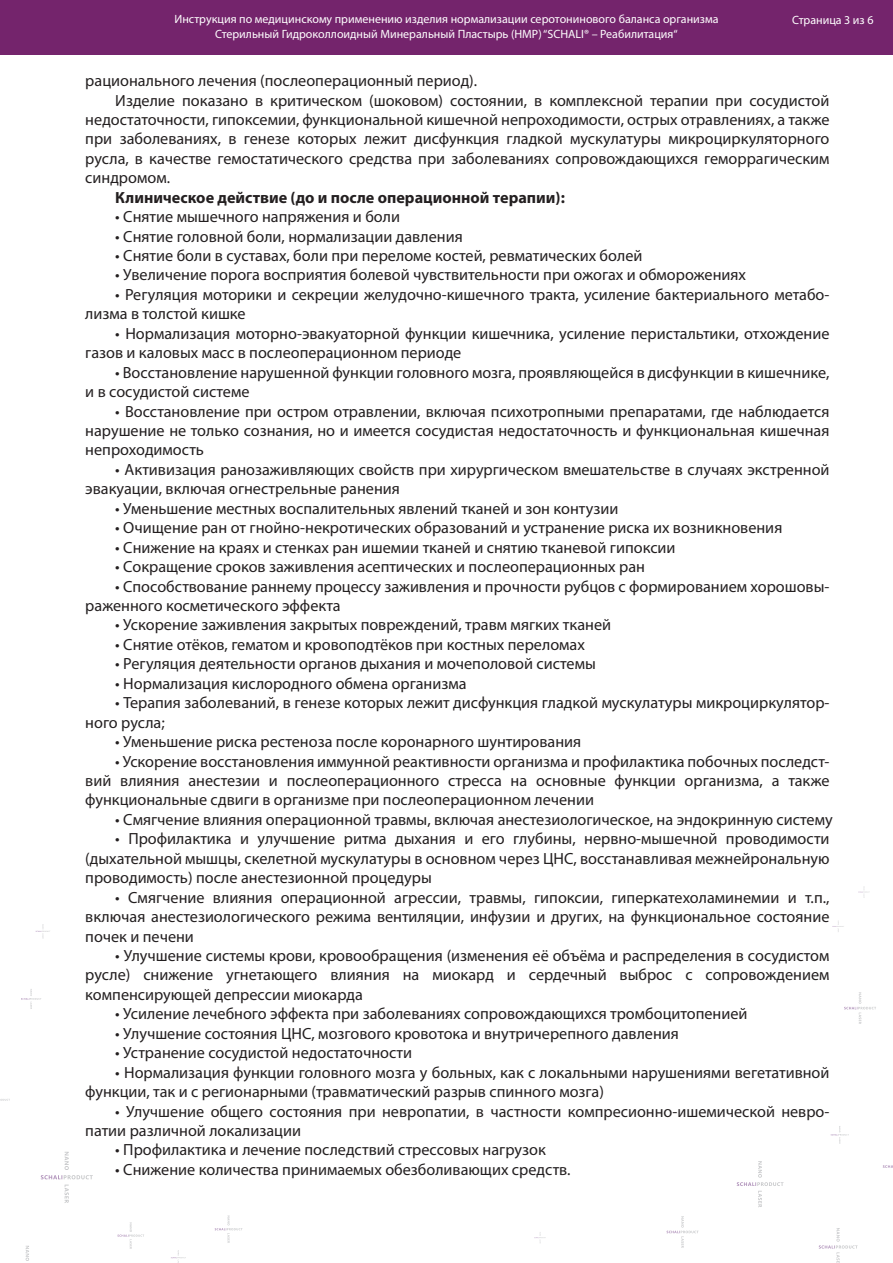
<style>
.page{position:relative;width:893px;height:1263px;background:#fff}
.page>*{position:absolute;margin:0;border:0;box-sizing:border-box;transform-origin:0 0}
.t1{font:16.2px/19.5px "Myriad Pro";color:#231f20}
.t2{font:700 16.2px "Myriad Pro";color:#231f20}
.t3{font:12px "Myriad Pro";color:#fff}
</style>
<div class="page">
<svg style="left:41px;top:1152px;width:52px;height:51px"></svg>
<svg style="left:0;top:1099px;width:10px;height:2px"></svg>
<svg style="left:117px;top:1222px;width:27px;height:27px"></svg>
<svg style="left:171px;top:1250px;width:15px;height:13px"></svg>
<svg style="left:215px;top:1215px;width:27px;height:28px"></svg>
<svg style="left:25px;top:1246px;width:4px;height:15px"></svg>
<svg style="left:21px;top:989px;width:20px;height:20px"></svg>
<svg style="left:36px;top:924px;width:14px;height:15px"></svg>
<svg style="left:667px;top:1216px;width:31px;height:32px"></svg>
<svg style="left:737px;top:1161px;width:46px;height:46px"></svg>
<svg style="left:819px;top:1228px;width:38px;height:35px"></svg>
<svg style="left:883px;top:1165px;width:10px;height:3px"></svg>
<svg style="left:831px;top:1126px;width:18px;height:18px"></svg>
<svg style="left:534px;top:1232px;width:12px;height:11px"></svg>
<svg style="left:844px;top:992px;width:32px;height:32px"></svg>
<svg style="left:832px;top:921px;width:12px;height:11px"></svg>
<svg style="left:858px;top:886px;width:11px;height:12px"></svg>
<div style="left:0;top:0;width:893px;height:54px;background:#74246c"></div>
<p class="t3" style="left:174px;top:12px;width:546px">Инструкция по медицинскому применению изделия нормализации серотонинового баланса организма</p>
<p class="t3" style="left:792px;top:13px;width:83px">Страница 3 из 6</p>
<p class="t3" style="left:215px;top:26px;width:464px">Стерильный Гидроколлоидный Минеральный Пластырь (HMP) “SCHALI® – Реабилитация“</p>
<p class="t1" style="left:85px;top:71px;width:393px">рационального лечения (послеоперационный период).</p>
<p class="t1" style="left:115px;top:90px;width:716px">Изделие показано в критическом (шоковом) состоянии, в комплексной терапии при сосудистой</p>
<p class="t1" style="left:85px;top:109px;width:746px">недостаточности, гипоксемии, функциональной кишечной непроходимости, острых отравлениях, а также</p>
<p class="t1" style="left:85px;top:129px;width:746px">при заболеваниях, в генезе которых лежит дисфункция гладкой мускулатуры микроциркуляторного</p>
<p class="t1" style="left:85px;top:148px;width:746px">русла, в качестве гемостатического средства при заболеваниях сопровождающихся геморрагическим</p>
<p class="t1" style="left:85px;top:168px;width:86px">синдромом.</p>
<p class="t2" style="left:115px;top:187px;width:451px">Клиническое действие (до и после операционной терапии):</p>
<p class="t1" style="left:115px;top:207px;width:286px">• Снятие мышечного напряжения и боли</p>
<p class="t1" style="left:115px;top:226px;width:349px">• Снятие головной боли, нормализации давления</p>
<p class="t1" style="left:115px;top:246px;width:529px">• Снятие боли в суставах, боли при переломе костей, ревматических болей</p>
<p class="t1" style="left:115px;top:265px;width:632px">• Увеличение порога восприятия болевой чувствительности при ожогах и обморожениях</p>
<p class="t1" style="left:85px;top:284px;width:746px;text-indent:30px">• Регуляция моторики и секреции желудочно-кишечного тракта, усиление бактериального метабо&shy;лизма в толстой кишке</p>
<p class="t1" style="left:85px;top:323px;width:746px;text-indent:30px">• Нормализация моторно-эвакуаторной функции кишечника, усиление перистальтики, отхождение газов и каловых масс в послеоперационном периоде</p>
<p class="t1" style="left:85px;top:362px;width:746px;text-indent:30px">• Восстановление нарушенной функции головного мозга, проявляющейся в дисфункции в кишечнике, и в сосудистой системе</p>
<p class="t1" style="left:85px;top:401px;width:746px;text-align:justify;text-indent:30px">• Восстановление при остром отравлении, включая психотропными препаратами, где наблюдается нарушение не только сознания, но и имеется сосудистая недостаточность и функциональная кишечная непроходимость</p>
<p class="t1" style="left:85px;top:459px;width:746px;text-indent:30px">• Активизация ранозаживляющих свойств при хирургическом вмешательстве в случаях экстренной эвакуации, включая огнестрельные ранения</p>
<p class="t1" style="left:115px;top:498px;width:505px">• Уменьшение местных воспалительных явлений тканей и зон контузии</p>
<p class="t1" style="left:115px;top:518px;width:669px">• Очищение ран от гнойно-некротических образований и устранение риска их возникновения</p>
<p class="t1" style="left:115px;top:537px;width:562px">• Снижение на краях и стенках ран ишемии тканей и снятию тканевой гипоксии</p>
<p class="t1" style="left:115px;top:557px;width:531px">• Сокращение сроков заживления асептических и послеоперационных ран</p>
<p class="t1" style="left:85px;top:576px;width:746px;text-indent:30px">• Способствование раннему процессу заживления и прочности рубцов с формированием хорошовы&shy;раженного косметического эффекта</p>
<p class="t1" style="left:115px;top:615px;width:497px">• Ускорение заживления закрытых повреждений, травм мягких тканей</p>
<p class="t1" style="left:115px;top:634px;width:471px">• Снятие отёков, гематом и кровоподтёков при костных переломах</p>
<p class="t1" style="left:115px;top:654px;width:482px">• Регуляция деятельности органов дыхания и мочеполовой системы</p>
<p class="t1" style="left:115px;top:673px;width:353px">• Нормализация кислородного обмена организма</p>
<p class="t1" style="left:85px;top:693px;width:746px;text-indent:30px">• Терапия заболеваний, в генезе которых лежит дисфункция гладкой мускулатуры микроциркулятор&shy;ного русла;</p>
<p class="t1" style="left:115px;top:732px;width:467px">• Уменьшение риска рестеноза после коронарного шунтирования</p>
<p class="t1" style="left:85px;top:751px;width:746px;text-align:justify;text-indent:30px">• Ускорение восстановления иммунной реактивности организма и профилактика побочных последст&shy;вий влияния анестезии и послеоперационного стресса на основные функции организма, а также функциональные сдвиги в организме при послеоперационном лечении</p>
<p class="t1" style="left:115px;top:809px;width:719px">• Смягчение влияния операционной травмы, включая анестезиологическое, на эндокринную систему</p>
<p class="t1" style="left:85px;top:829px;width:746px;text-align:justify;text-indent:30px">• Профилактика и улучшение ритма дыхания и его глубины, нервно-мышечной проводимости (дыхательной мышцы, скелетной мускулатуры в основном через ЦНС, восстанавливая межнейрональную проводимость) после анестезионной процедуры</p>
<p class="t1" style="left:85px;top:887px;width:746px;text-align:justify;text-indent:30px">• Смягчение влияния операционной агрессии, травмы, гипоксии, гиперкатехоламинемии и т.п., включая анестезиологического режима вентиляции, инфузии и других, на функциональное состояние почек и печени</p>
<p class="t1" style="left:85px;top:945px;width:746px;text-align:justify;text-indent:30px">• Улучшение системы крови, кровообращения (изменения её объёма и распределения в сосудистом русле) снижение угнетающего влияния на миокард и сердечный выброс с сопровождением компенсирующей депрессии миокарда</p>
<p class="t1" style="left:115px;top:1004px;width:634px">• Усиление лечебного эффекта при заболеваниях сопровождающихся тромбоцитопенией</p>
<p class="t1" style="left:115px;top:1023px;width:565px">• Улучшение состояния ЦНС, мозгового кровотока и внутричерепного давления</p>
<p class="t1" style="left:115px;top:1043px;width:298px">• Устранение сосудистой недостаточности</p>
<p class="t1" style="left:85px;top:1062px;width:746px;text-indent:30px">• Нормализация функции головного мозга у больных, как с локальными нарушениями вегетативной функции, так и с регионарными (травматический разрыв спинного мозга)</p>
<p class="t1" style="left:85px;top:1101px;width:746px;text-indent:30px">• Улучшение общего состояния при невропатии, в частности компресионно-ишемической невро&shy;патии различной локализации</p>
<p class="t1" style="left:115px;top:1140px;width:432px">• Профилактика и лечение последствий стрессовых нагрузок</p>
<p class="t1" style="left:115px;top:1159px;width:457px">• Снижение количества принимаемых обезболивающих средств.</p>
</div>
